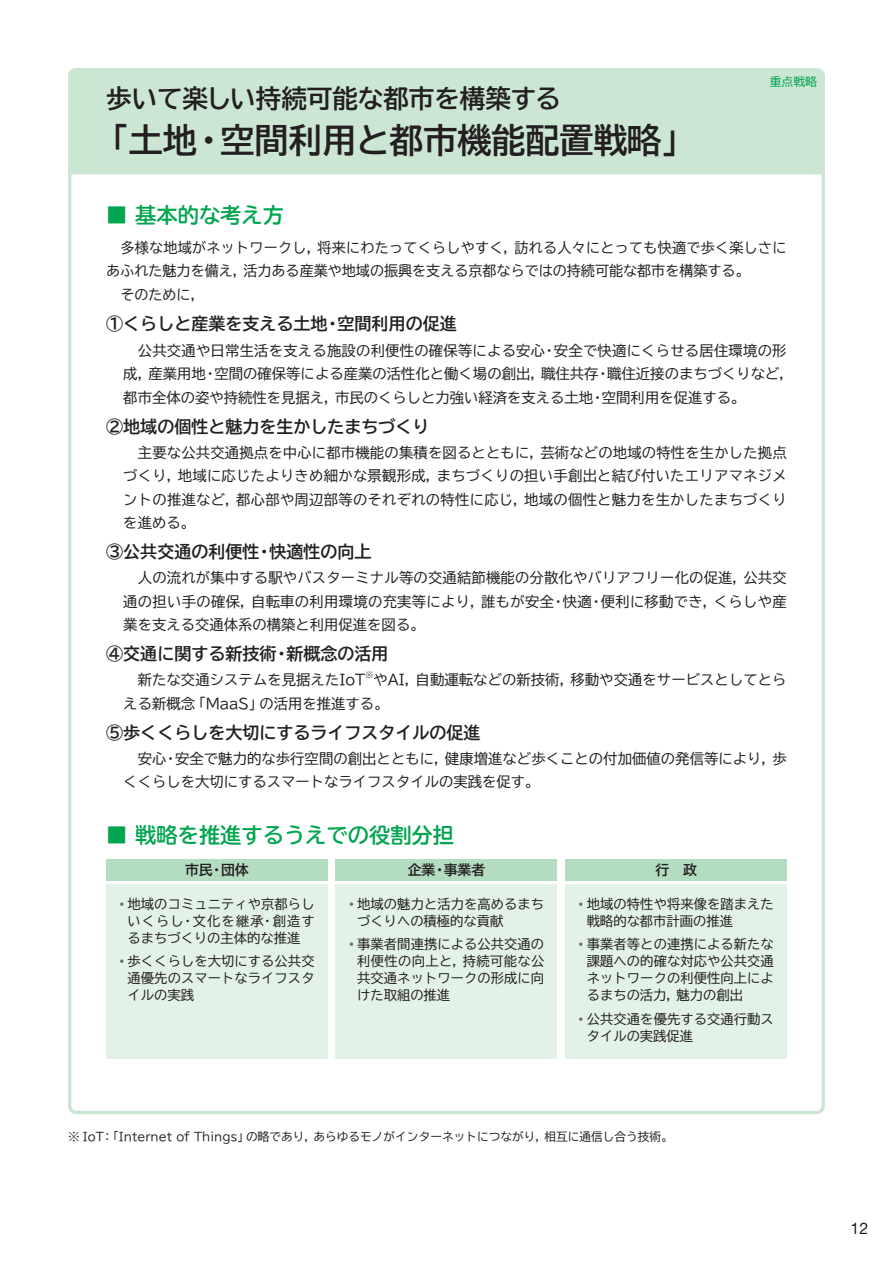
<style>
.page{position:relative;width:893px;height:1263px;background:#fff}
.page>*{position:absolute;margin:0;border:0;box-sizing:border-box;transform-origin:0 0}
.t1{font:700 34.05px "TBUD Go Std";color:#231f20}
.t2{font:700 25.5px "TBUD Go Std";color:#231f20}
.t3{font:700 21.3px "TBUDR Go Std";color:#00a54f}
.t4{font:700 16.95px "TBUD Go Std";color:#231f20}
.t5{font:15.9px "Helvetica Neue LT Std";color:#231f20}
.t6{font:14.4px/23.4px "TBUD Go Std";letter-spacing:.005em;color:#231f20}
.t7{font:700 13.8px "TBUD Go Std";color:#231f20}
.t8{font:13.35px/17px "TBUD Go Std";letter-spacing:.005em;color:#231f20;text-align:justify}
.t9{font:11.7px "TBUD Go Std";color:#231f20}
.t10{font:11.7px "TBUD Go Std";color:#00a54f}
.t11{font:8.4px "TBUD Go Std";color:#231f20}
.s1{color:#6c6d70}
</style>
<div class="page">
<div style="left:68px;top:68px;width:757px;height:108px;background:#cbe6d3"></div>
<div style="left:106px;top:884px;width:221px;height:175px;background:#e3f2e7"></div>
<div style="left:106px;top:859px;width:221px;height:21px;background:#b3dcc0"></div>
<div style="left:336px;top:884px;width:221px;height:175px;background:#e3f2e7"></div>
<div style="left:336px;top:859px;width:221px;height:21px;background:#b3dcc0"></div>
<div style="left:566px;top:884px;width:221px;height:175px;background:#e3f2e7"></div>
<div style="left:566px;top:859px;width:221px;height:21px;background:#b3dcc0"></div>
<h2 class="t2" style="left:106px;top:77px;width:456px">歩いて楽しい持続可能な都市を構築する</h2>
<h1 class="t1" style="left:95px;top:113px;width:602px">「土地・空間利用と都市機能配置戦略」</h1>
<p class="t10" style="left:770px;top:72px;width:49px">重点戦略</p>
<h3 class="t3" style="left:106px;top:197px;width:179px">■ 基本的な考え方</h3>
<p class="t6" style="left:106px;top:236px;width:682px">　多様な地域がネットワークし，将来にわたってくらしやすく，訪れる人々にとっても快適で歩く楽しさにあふれた魅力を備え，活力ある産業や地域の振興を支える京都ならではの持続可能な都市を構築する。<br>　そのために，</p>
<p class="t4" style="left:106px;top:310px;width:352px">①くらしと産業を支える土地・空間利用の促進</p>
<p class="t6" style="left:123px;top:338px;width:672px">　公共交通や日常生活を支える施設の利便性の確保等による安心・安全で快適にくらせる居住環境の形成，産業用地・空間の確保等による産業の活性化と働く場の創出，職住共存・職住近接のまちづくりなど，都市全体の姿や持続性を見据え，市民のくらしと力強い経済を支える土地・空間利用を促進する。</p>
<p class="t4" style="left:106px;top:412px;width:325px">②地域の個性と魅力を生かしたまちづくり</p>
<p class="t6" style="left:123px;top:440px;width:665px;text-align:justify">　主要な公共交通拠点を中心に都市機能の集積を図るとともに，芸術などの地域の特性を生かした拠点づくり，地域に応じたよりきめ細かな景観形成，まちづくりの担い手創出と結び付いたエリアマネジメントの推進など，都心部や周辺部等のそれぞれの特性に応じ，地域の個性と魅力を生かしたまちづくりを進める。</p>
<p class="t4" style="left:106px;top:538px;width:267px">③公共交通の利便性・快適性の向上</p>
<p class="t6" style="left:123px;top:566px;width:665px;text-align:justify">　人の流れが集中する駅やバスターミナル等の交通結節機能の分散化やバリアフリー化の促進，公共交通の担い手の確保，自転車の利用環境の充実等により，誰もが安全・快適・便利に移動でき，くらしや産業を支える交通体系の構築と利用促進を図る。</p>
<p class="t4" style="left:106px;top:640px;width:284px">④交通に関する新技術・新概念の活用</p>
<p class="t6" style="left:123px;top:668px;width:243px">　新たな交通システムを見据えたIoT</p>
<p class="t11" style="left:365px;top:668px;width:10px">※</p>
<p class="t6" style="left:123px;top:668px;width:665px;text-indent:250px">やAI，自動運転などの新技術，移動や交通をサービスとしてとらえる新概念「MaaS」の活用を推進する。</p>
<p class="t4" style="left:106px;top:718px;width:376px">⑤歩くくらしを大切にするライフスタイルの促進</p>
<p class="t6" style="left:123px;top:747px;width:665px">　安心・安全で魅力的な歩行空間の創出とともに，健康増進など歩くことの付加価値の発信等により，歩くくらしを大切にするスマートなライフスタイルの実践を促す。</p>
<h3 class="t3" style="left:106px;top:818px;width:349px">■ 戦略を推進するうえでの役割分担</h3>
<p class="t7" style="left:185px;top:858px;width:65px">市民・団体</p>
<p class="t8" style="left:128px;top:895px;width:189px;text-indent:-9px"><span class="s1">•</span> 地域のコミュニティや京都らしいくらし・文化を継承・創造するまちづくりの主体的な推進</p>
<p class="t8" style="left:128px;top:953px;width:189px;text-indent:-9px"><span class="s1">•</span> 歩くくらしを大切にする公共交通優先のスマートなライフスタイルの実践</p>
<p class="t7" style="left:408px;top:858px;width:79px">企業・事業者</p>
<p class="t8" style="left:357px;top:895px;width:189px;text-indent:-9px"><span class="s1">•</span> 地域の魅力と活力を高めるまちづくりへの積極的な貢献</p>
<p class="t8" style="left:357px;top:936px;width:189px;text-indent:-9px"><span class="s1">•</span> 事業者間連携による公共交通の利便性の向上と，持続可能な公共交通ネットワークの形成に向けた取組の推進</p>
<p class="t7" style="left:655px;top:858px;width:43px">行　政</p>
<p class="t8" style="left:587px;top:895px;width:189px;text-indent:-9px"><span class="s1">•</span> 地域の特性や将来像を踏まえた戦略的な都市計画の推進</p>
<p class="t8" style="left:587px;top:936px;width:189px;text-indent:-9px"><span class="s1">•</span> 事業者等との連携による新たな課題への的確な対応や公共交通ネットワークの利便性向上によるまちの活力，魅力の創出</p>
<p class="t8" style="left:587px;top:1010px;width:189px;text-indent:-9px"><span class="s1">•</span> 公共交通を優先する交通行動スタイルの実践促進</p>
<p class="t9" style="left:68px;top:1127px;width:606px">※ IoT：「Internet of Things」の略であり，あらゆるモノがインターネットにつながり，相互に通信し合う技術。</p>
<p class="t5" style="left:850px;top:1218px;width:19px">12</p>
</div>
